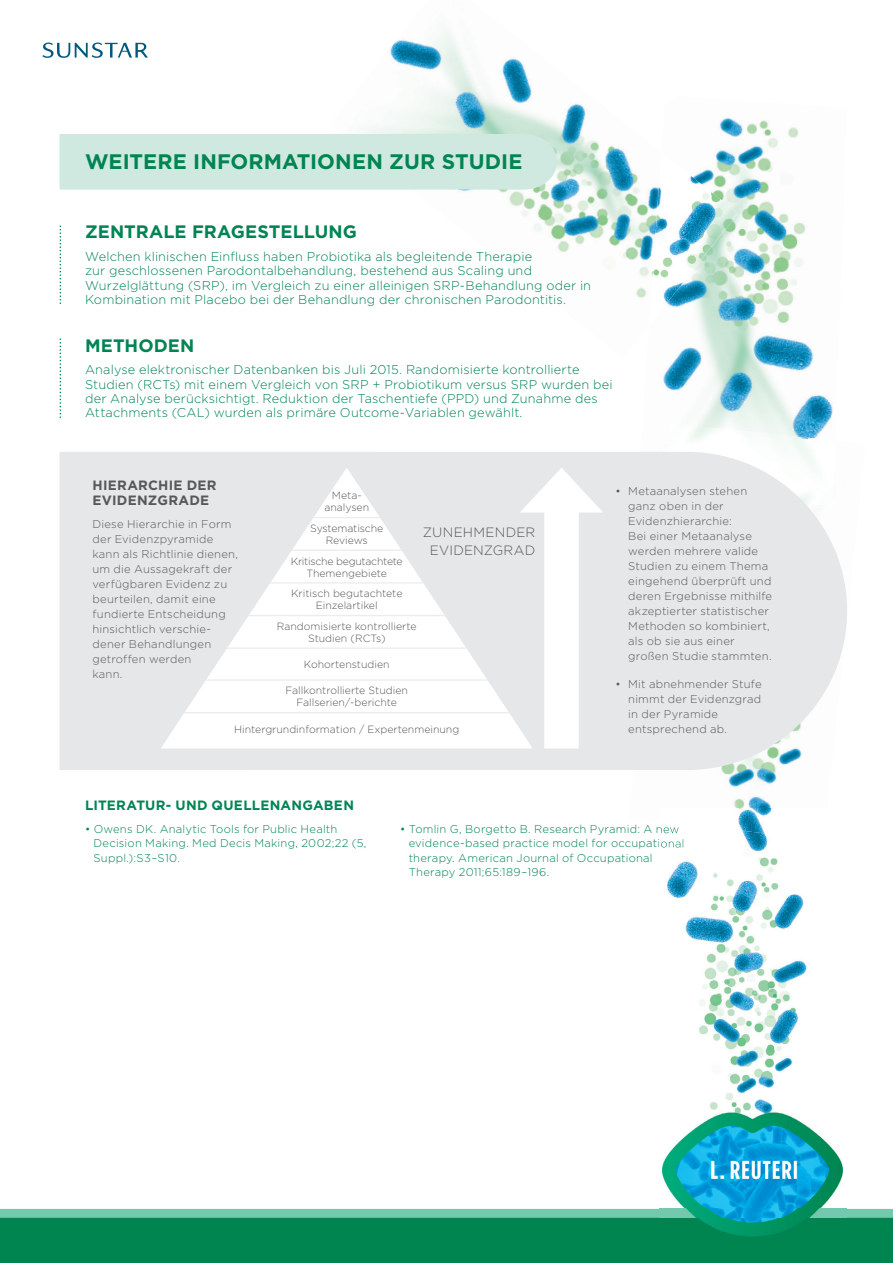
<style>
.page{position:relative;width:893px;height:1263px;background:#fff}
.page>*{position:absolute;margin:0;border:0;box-sizing:border-box;transform-origin:0 0}
.t1{font:700 21px "Gotham HTF";letter-spacing:.005em;color:#008453}
.t2{font:700 18px "Gotham HTF";letter-spacing:.005em;color:#008453}
.t3{font:700 13.5px "Gotham HTF";letter-spacing:.02em;color:#008453}
.t4{font:700 13.5px/15px "Gotham HTF";letter-spacing:.02em;color:#57585a}
.t5{font:300 13.5px/18px "Gotham HTF";letter-spacing:.02em;color:#57585a;text-align:center}
.t6{font:300 12.75px/14.2px "Gotham HTF";letter-spacing:.015em;color:#008453}
.t7{font:300 11.25px/15px "Gotham HTF";letter-spacing:.02em;color:#57585a}
.t8{font:300 11.25px/14.2px "Gotham HTF";letter-spacing:.02em;color:#008453}
.t9{font:300 10.5px/12px "Gotham HTF";color:#57585a;text-align:center}
.t10{font:300 10.5px/12px "Gotham HTF";letter-spacing:-.025em;color:#57585a;text-align:center}
</style>
<div class="page">
<div style="left:0;top:54px;width:893px;height:1209px;background:#008551"></div>
<div style="left:0;top:54px;width:893px;height:1164px;background:#fff"></div>
<img style="left:637px;top:96px;width:210px;height:345px">
<div style="left:629px;top:441px;width:236px;height:381px;background:#fdfdfd"></div>
<img style="left:663px;top:423px;width:172px;height:29px">
<img style="left:330px;top:31px;width:331px;height:327px">
<img style="left:649px;top:152px;width:89px;height:173px">
<svg style="left:43px;top:42px;width:105px;height:16px"></svg>
<svg style="left:60px;top:226px;width:1px;height:78px"></svg>
<svg style="left:60px;top:339px;width:1px;height:79px"></svg>
<svg style="left:60px;top:452px;width:789px;height:320px;background:#e7e8ea"></svg>
<svg style="left:161px;top:468px;width:372px;height:280px;background:#eaebec"></svg>
<svg style="left:161px;top:485px;width:372px;height:260px;background:#f3f3f4"></svg>
<hr style="left:161px;top:517px;width:372px;height:1px;background:#ececee">
<hr style="left:161px;top:550px;width:372px;height:1px;background:#ececee">
<hr style="left:161px;top:582px;width:372px;height:1px;background:#ececee">
<hr style="left:161px;top:615px;width:372px;height:1px;background:#ececee">
<hr style="left:161px;top:647px;width:372px;height:2px;background:#ececee">
<hr style="left:161px;top:679px;width:372px;height:2px;background:#ececee">
<hr style="left:161px;top:712px;width:372px;height:1px;background:#ececee">
<div style="left:544px;top:497px;width:35px;height:251px;background:#fff"></div>
<svg style="left:520px;top:468px;width:83px;height:44px;background:#f2f2f3"></svg>
<div style="left:60px;top:134px;width:497px;height:56px;background:#cfe9e0"></div>
<img style="left:659px;top:808px;width:187px;height:428px">
<img style="left:659px;top:808px;width:168px;height:31px">
<img style="left:659px;top:825px;width:20px;height:10px">
<img style="left:659px;top:839px;width:25px;height:10px">
<h1 class="t1" style="left:85px;top:149px;width:439px">WEITERE INFORMATIONEN ZUR STUDIE</h1>
<h2 class="t2" style="left:85px;top:222px;width:273px">ZENTRALE FRAGESTELLUNG</h2>
<p class="t6" style="left:85px;top:249px;width:508px">Welchen klinischen Einfluss haben Probiotika als begleitende Therapie<br>zur geschlossenen Parodontalbehandlung, bestehend aus Scaling und Wurzelglättung (SRP), im Vergleich zu einer alleinigen SRP-Behandlung oder in Kombination mit Placebo bei der Behandlung der chronischen Parodontitis.</p>
<h2 class="t2" style="left:85px;top:335px;width:111px">METHODEN</h2>
<p class="t6" style="left:85px;top:362px;width:529px">Analyse elektronischer Datenbanken bis Juli 2015. Randomisierte kontrollierte Studien (RCTs) mit einem Vergleich von SRP + Probiotikum versus SRP wurden bei der Analyse berücksichtigt. Reduktion der Taschentiefe (PPD) und Zunahme des Attachments (CAL) wurden als primäre Outcome-Variablen gewählt.</p>
<p class="t4" style="left:92px;top:477px;width:126px">HIERARCHIE DER<br>EVIDENZGRADE</p>
<p class="t7" style="left:92px;top:517px;width:147px">Diese Hierarchie in Form der Evidenzpyramide kann als Richtlinie dienen, um die Aussagekraft der verfügbaren Evidenz zu beurteilen, damit eine fundierte Entscheidung hinsichtlich verschie&shy;dener Behandlungen getroffen werden<br>kann.</p>
<p class="t9" style="left:324px;top:489px;width:46px">Meta&shy;analysen</p>
<p class="t9" style="left:310px;top:522px;width:75px">Systematische<br>Reviews</p>
<p class="t10" style="left:291px;top:555px;width:113px">Kritische begutachtete<br>Themengebiete</p>
<p class="t9" style="left:291px;top:587px;width:113px">Kritisch begutachtete<br>Einzelartikel</p>
<p class="t9" style="left:277px;top:620px;width:141px">Randomisierte kontrollierte<br>Studien (RCTs)</p>
<p class="t9" style="left:304px;top:658px;width:87px">Kohortenstudien</p>
<p class="t9" style="left:286px;top:684px;width:124px">Fallkontrollierte Studien<br>Fallserien/-berichte</p>
<p class="t9" style="left:234px;top:723px;width:227px">Hintergrundinformation / Expertenmeinung</p>
<p class="t5" style="left:423px;top:523px;width:114px">ZUNEHMENDER<br>EVIDENZGRAD</p>
<p class="t7" style="left:628px;top:483px;width:145px;text-indent:-13px">• Metaanalysen stehen ganz oben in der<br>Evidenzhierarchie:<br>Bei einer Metaanalyse werden mehrere valide<br>Studien zu einem Thema eingehend überprüft und deren Ergebnisse mithilfe akzeptierter statistischer<br>Methoden so kombiniert, als ob sie aus einer großen Studie stammten.</p>
<p class="t7" style="left:628px;top:676px;width:135px;text-indent:-13px">• Mit abnehmender Stufe nimmt der Evidenzgrad in der Pyramide entsprechend ab.</p>
<p class="t3" style="left:85px;top:798px;width:270px">LITERATUR- UND QUELLENANGABEN</p>
<p class="t8" style="left:94px;top:822px;width:274px;text-indent:-9px">• Owens DK. Analytic Tools for Public Health<br>Decision Making. Med Decis Making, 2002;22 (5,<br>Suppl.):S3–S10.</p>
<p class="t8" style="left:409px;top:822px;width:277px;text-indent:-9px">• Tomlin G, Borgetto B. Research Pyramid: A new evidence-based practice model for occupational therapy. American Journal of Occupational Therapy 2011;65:189–196.</p>
</div>
